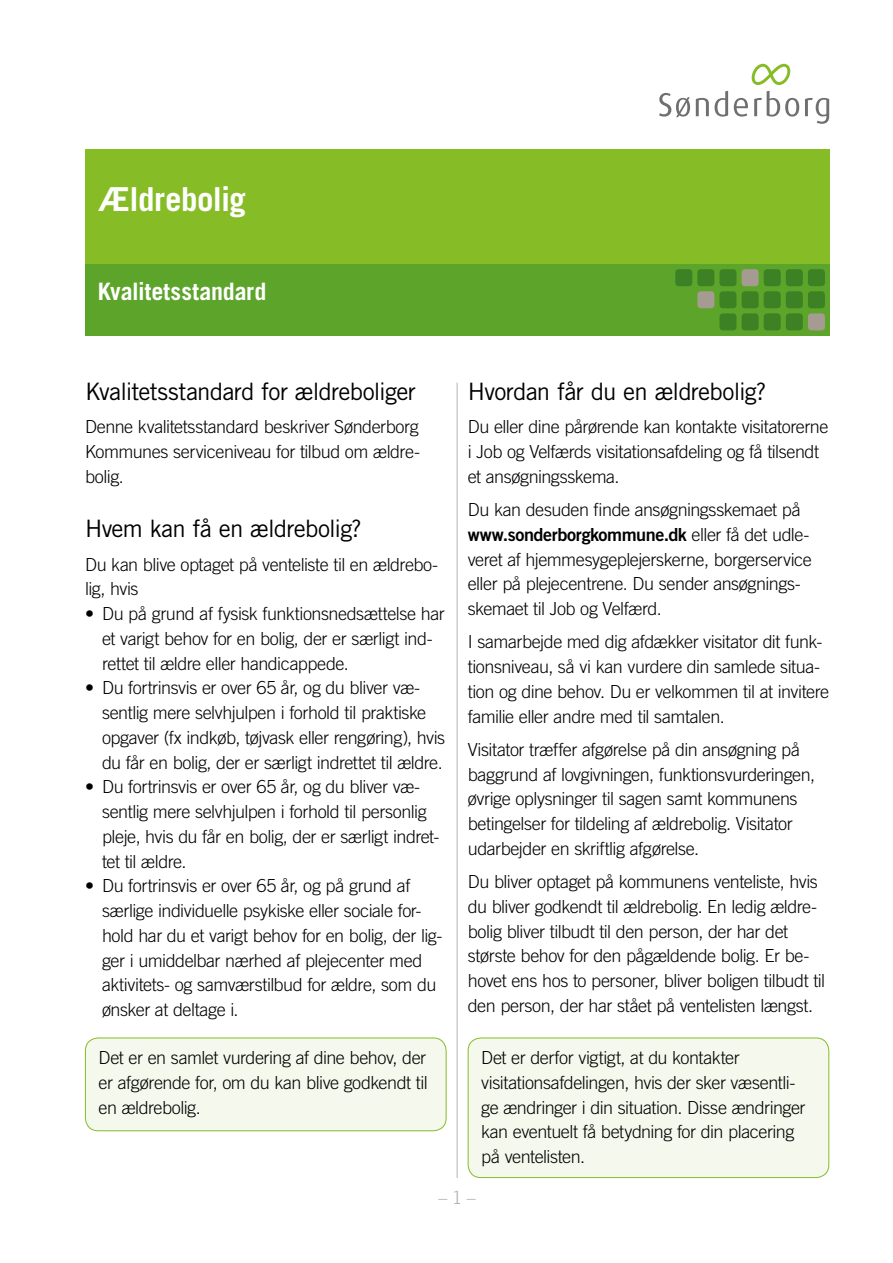
<style>
.page{position:relative;width:893px;height:1263px;background:#fff}
.page>*{position:absolute;margin:0;border:0;box-sizing:border-box;transform-origin:0 0}
.H1-Overskrift{font:700 33px "Trade Gothic LT Std";letter-spacing:-.02em;color:#fff}
.H3_-_RUBRIK{font:24px "Trade Gothic LT Std";letter-spacing:-.03em;color:#000}
.H2-Underoverskrift{font:700 24px "Trade Gothic LT Std";letter-spacing:-.005em;color:#fff}
.P_-_BRØD{font:300 18px/24.8px "Trade Gothic LT Std";letter-spacing:-.025em;color:#000}
.t1{font:300 18px "Trade Gothic LT Std";color:#b3b2b2}
.s1{font-family:"Trade Gothic LT Std Bd 2";font-weight:400}
</style>
<div class="page">
<hr style="left:457px;top:383px;width:1px;height:795px;background:#b3b2b2">
<div style="left:85px;top:264px;width:744px;height:72px;background:#5da42b"></div>
<div style="left:85px;top:149px;width:744px;height:115px;background:#86bc25"></div>
<svg style="left:751px;top:64px;width:40px;height:21px"></svg>
<svg style="left:696px;top:98px;width:13px;height:18px"></svg>
<svg style="left:805px;top:98px;width:24px;height:26px"></svg>
<svg style="left:734px;top:98px;width:14px;height:19px"></svg>
<svg style="left:754px;top:91px;width:45px;height:26px"></svg>
<svg style="left:659px;top:93px;width:31px;height:24px"></svg>
<svg style="left:715px;top:91px;width:13px;height:26px"></svg>
<div style="left:675px;top:269px;width:17px;height:17px;background:#3c8225;border-radius:3px"></div>
<div style="left:697px;top:269px;width:17px;height:17px;background:#3c8225;border-radius:3px"></div>
<div style="left:719px;top:269px;width:17px;height:17px;background:#3c8225;border-radius:3px"></div>
<div style="left:719px;top:291px;width:17px;height:17px;background:#3c8225;border-radius:3px"></div>
<div style="left:719px;top:313px;width:17px;height:17px;background:#3c8225;border-radius:3px"></div>
<div style="left:742px;top:291px;width:17px;height:17px;background:#3c8225;border-radius:3px"></div>
<div style="left:742px;top:313px;width:17px;height:17px;background:#3c8225;border-radius:3px"></div>
<div style="left:764px;top:269px;width:17px;height:17px;background:#3c8225;border-radius:3px"></div>
<div style="left:764px;top:291px;width:17px;height:17px;background:#3c8225;border-radius:3px"></div>
<div style="left:764px;top:313px;width:17px;height:17px;background:#3c8225;border-radius:3px"></div>
<div style="left:786px;top:269px;width:17px;height:17px;background:#3c8225;border-radius:3px"></div>
<div style="left:786px;top:291px;width:17px;height:17px;background:#3c8225;border-radius:3px"></div>
<div style="left:786px;top:313px;width:17px;height:17px;background:#3c8225;border-radius:3px"></div>
<div style="left:808px;top:269px;width:17px;height:17px;background:#3c8225;border-radius:3px"></div>
<div style="left:808px;top:291px;width:17px;height:17px;background:#3c8225;border-radius:3px"></div>
<div style="left:697px;top:291px;width:17px;height:17px;background:#a69b92;border-radius:3px"></div>
<div style="left:742px;top:269px;width:17px;height:17px;background:#a69b92;border-radius:3px"></div>
<div style="left:808px;top:313px;width:17px;height:17px;background:#a69b92;border-radius:3px"></div>
<div style="left:85px;top:1038px;width:361px;height:93px;background:#f5f9ed;border-radius:13px"></div>
<div style="left:85px;top:1037px;width:361px;height:94px;border:1px solid #86bc25;border-radius:13px"></div>
<div style="left:468px;top:1038px;width:361px;height:139px;background:#f5f9ed;border-radius:13px"></div>
<div style="left:468px;top:1037px;width:361px;height:141px;border:1px solid #86bc25;border-radius:13px"></div>
<h1 class="H1-Overskrift" style="left:98px;top:179px;width:150px">Ældrebolig</h1>
<h2 class="H2-Underoverskrift" style="left:98px;top:277px;width:170px">Kvalitetsstandard</h2>
<h3 class="H3_-_RUBRIK" style="left:85px;top:377px;width:332px">Kvalitetsstandard for ældreboliger</h3>
<p class="P_-_BRØD" style="left:85px;top:414px;width:336px;text-align:justify">Denne kvalitetsstandard beskriver Sønderborg Kommunes serviceniveau for tilbud om ældre&shy;bolig.</p>
<h3 class="H3_-_RUBRIK" style="left:85px;top:514px;width:278px">Hvem kan få en ældrebolig?</h3>
<p class="P_-_BRØD" style="left:85px;top:552px;width:355px">Du kan blive optaget på venteliste til en ældrebo&shy;lig, hvis</p>
<p class="P_-_BRØD" style="left:102px;top:601px;width:344px;text-indent:-17px">• Du på grund af fysisk funktionsnedsættelse har et varigt behov for en bolig, der er særligt ind&shy;rettet til ældre eller handicappede.</p>
<p class="P_-_BRØD" style="left:102px;top:675px;width:345px;text-indent:-17px">• Du fortrinsvis er over 65 år, og du bliver væ&shy;sentlig mere selvhjulpen i forhold til praktiske opgaver (fx indkøb, tøjvask eller rengøring), hvis du får en bolig, der er særligt indrettet til ældre.</p>
<p class="P_-_BRØD" style="left:102px;top:774px;width:339px;text-indent:-17px">• Du fortrinsvis er over 65 år, og du bliver væ&shy;sentlig mere selvhjulpen i forhold til personlig pleje, hvis du får en bolig, der er særligt indret&shy;tet til ældre.</p>
<p class="P_-_BRØD" style="left:102px;top:873px;width:342px;text-indent:-17px">• Du fortrinsvis er over 65 år, og på grund af særlige individuelle psykiske eller sociale for&shy;hold har du et varigt behov for en bolig, der lig&shy;ger i umiddelbar nærhed af plejecenter med aktivitets- og samværstilbud for ældre, som du ønsker at deltage i.</p>
<h3 class="H3_-_RUBRIK" style="left:468px;top:377px;width:300px">Hvordan får du en ældrebolig?</h3>
<p class="P_-_BRØD" style="left:468px;top:414px;width:362px">Du eller dine pårørende kan kontakte visitatorerne i Job og Velfærds visitationsafdeling og få tilsendt et ansøgningsskema.</p>
<p class="P_-_BRØD" style="left:468px;top:497px;width:346px">Du kan desuden finde ansøgningsskemaet på <span class="s1">www.sonderborgkommune.dk</span> eller få det udle&shy;veret af hjemmesygeplejerskerne, borgerservice eller på plejecentrene. Du sender ansøgnings&shy;skemaet til Job og Velfærd.</p>
<p class="P_-_BRØD" style="left:468px;top:629px;width:363px">I samarbejde med dig afdækker visitator dit funk&shy;tionsniveau, så vi kan vurdere din samlede situa&shy;tion og dine behov. Du er velkommen til at invitere familie eller andre med til samtalen.</p>
<p class="P_-_BRØD" style="left:468px;top:737px;width:349px">Visitator træffer afgørelse på din ansøgning på baggrund af lovgivningen, funktionsvurderingen, øvrige oplysninger til sagen samt kommunens betingelser for tildeling af ældrebolig. Visitator udarbejder en skriftlig afgørelse.</p>
<p class="P_-_BRØD" style="left:468px;top:869px;width:359px">Du bliver optaget på kommunens venteliste, hvis du bliver godkendt til ældrebolig. En ledig ældre&shy;bolig bliver tilbudt til den person, der har det største behov for den pågældende bolig. Er be&shy;hovet ens hos to personer, bliver boligen tilbudt til den person, der har stået på ventelisten længst.</p>
<p class="P_-_BRØD" style="left:99px;top:1045px;width:331px;text-align:justify">Det er en samlet vurdering af dine behov, der er afgørende for, om du kan blive godkendt til en ældrebolig.</p>
<p class="P_-_BRØD" style="left:481px;top:1045px;width:326px">Det er derfor vigtigt, at du kontakter visitationsafdelingen, hvis der sker væsentli&shy;ge ændringer i din situation. Disse ændringer kan eventuelt få betydning for din placering på ventelisten.</p>
<p class="t1" style="left:438px;top:1186px;width:39px">– 1 –</p>
</div>
